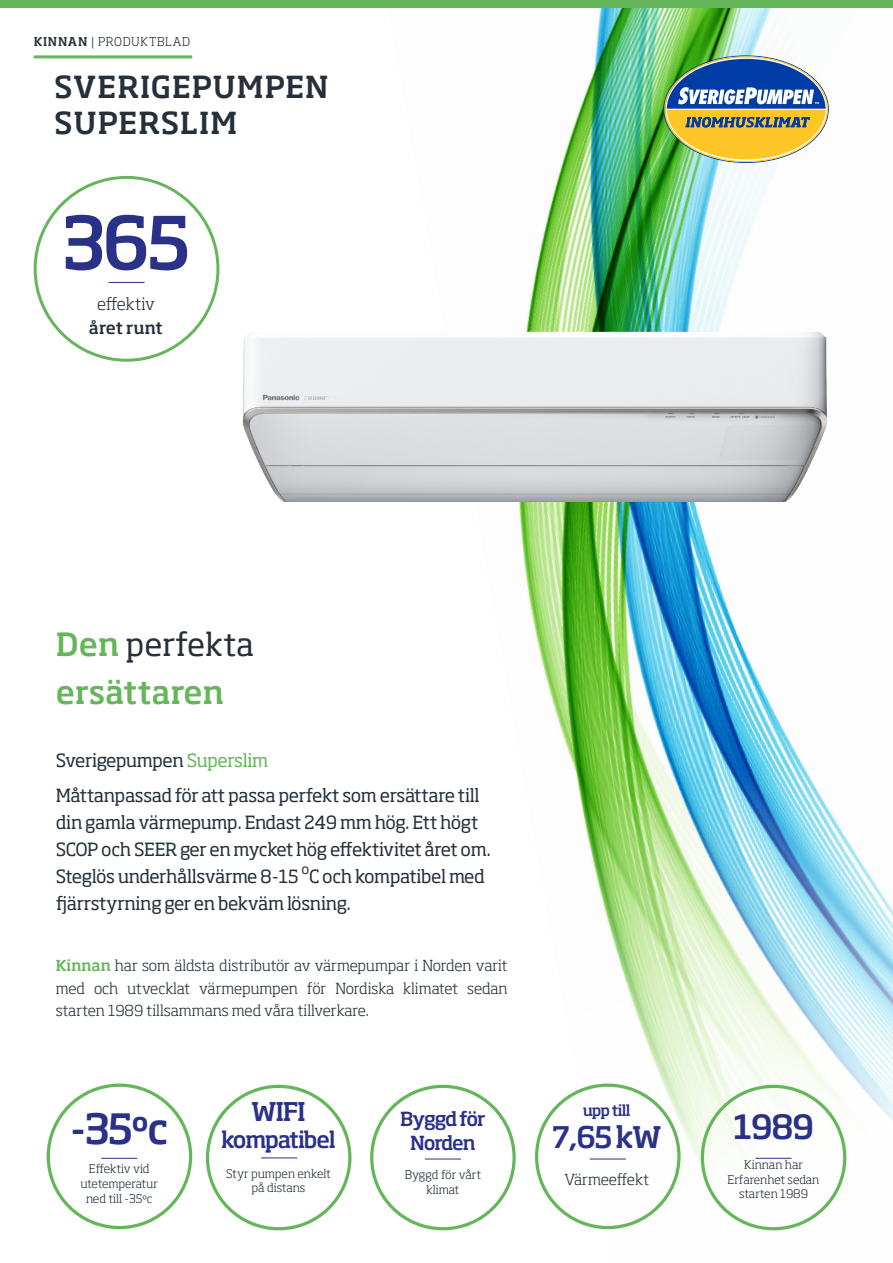
<style>
.page{position:relative;width:893px;height:1263px;background:#fff}
.page>*{position:absolute;margin:0;border:0;box-sizing:border-box;transform-origin:0 0}
.t1{font:500 72px "Soho Std";color:#293188}
.t2{font:500 41.25px "Soho Std";color:#293188}
.t3{font:500 33px "Soho Std";color:#293188}
.t4{font:500 31.5px/48px "Soho Std";letter-spacing:-.01em;color:#65b65a}
.t5{font:500 30px/36px "Soho Std";letter-spacing:.035em;color:#25303b}
.t6{font:500 29.4px "Soho Std";color:#293188}
.t7{font:500 25.5px "Soho Std";color:#293188}
.t8{font:500 22.5px "Soho Std";letter-spacing:-.06em;color:#293188}
.t9{font:500 19.2px/23.5px "Soho Std";letter-spacing:-.07em;color:#293188;text-align:center}
.t10{font:18px/27px "Soho Std";letter-spacing:-.02em;color:#25303b}
.t11{font:300 16.5px "Soho Std";color:#25303b}
.t12{font:500 16.5px "Soho Std";letter-spacing:-.015em;color:#25303b}
.t13{font:300 15px/22.5px "Soho Std";color:#25303b;text-align:justify}
.t14{font:500 15px "Soho Std";letter-spacing:-.05em;color:#293188}
.t15{font:13.5px "Soho Std";color:#25303b}
.t16{font:300 12px "Soho Std";letter-spacing:.055em;color:#25303b}
.t17{font:300 11.85px/14.7px "Soho Std";color:#25303b;text-align:center}
.s1{font-weight:500}
.s2{font-weight:400;color:#25303b}
.s3{color:#65b65a}
.s4{font-weight:500;color:#65b65a}
</style>
<div class="page">
<img style="left:386px;top:7px;width:507px;height:1224px">
<hr style="left:34px;top:55px;width:158px;height:3px;background:#65b65a">
<hr style="left:261px;top:1157px;width:36px;height:1px;background:#293188">
<div style="left:0;top:0;width:893px;height:7px;background:#65b65a"></div>
<div style="left:47px;top:1083px;width:145px;height:146px;border:3px solid #65b65a;border-radius:50%"></div>
<hr style="left:101px;top:1158px;width:36px;height:1px;background:#293188">
<div style="left:206px;top:1085px;width:145px;height:145px;border:3px solid #65b65a;border-radius:50%"></div>
<hr style="left:425px;top:1159px;width:36px;height:1px;background:#293188">
<div style="left:370px;top:1085px;width:146px;height:145px;border:3px solid #65b65a;border-radius:50%"></div>
<hr style="left:590px;top:1159px;width:36px;height:1px;background:#293188">
<div style="left:535px;top:1083px;width:146px;height:146px;border:3px solid #65b65a;border-radius:50%"></div>
<hr style="left:755px;top:1158px;width:37px;height:1px;background:#293188">
<div style="left:701px;top:1085px;width:145px;height:145px;border:3px solid #65b65a;border-radius:50%"></div>
<img style="left:242px;top:301px;width:606px;height:201px">
<hr style="left:109px;top:282px;width:36px;height:1px;background:#293188">
<svg style="left:663px;top:55px;width:166px;height:108px"></svg>
<p class="t16" style="left:34px;top:34px;width:158px"><span class="s1">KINNAN</span> | PRODUKTBLAD</p>
<h3 class="t5" style="left:54px;top:68px;width:276px">SVERIGEPUMPEN<br>SUPERSLIM</h3>
<h1 class="t1" style="left:61px;top:197px;width:132px">365</h1>
<p class="t11" style="left:97px;top:293px;width:59px">effektiv</p>
<p class="t12" style="left:89px;top:317px;width:75px">året runt</p>
<h3 class="t4" style="left:56px;top:620px;width:200px">Den <span class="s2">perfekta </span>ersättaren</h3>
<p class="t10" style="left:56px;top:742px;width:425px;line-height:35.5px">Sverigepumpen <span class="s3">Superslim<br></span>Måttanpassad för att passa perfekt som ersättare till</p>
<p class="t10" style="left:56px;top:809px;width:437px">din gamla värmepump. Endast 249 mm hög. Ett högt<br>SCOP och SEER ger en mycket hög effektivitet året om.<br>Steglös underhållsvärme 8-15</p>
<p class="t15" style="left:301px;top:861px;width:9px">o</p>
<p class="t10" style="left:56px;top:863px;width:431px;text-indent:253px">C och kompatibel med fjärrstyrning ger en bekväm lösning.</p>
<p class="t13" style="left:56px;top:954px;width:453px"><span class="s4">Kinnan</span> har som äldsta distributör av värmepumpar i Norden varit med och utvecklat värmepumpen för Nordiska klimatet sedan starten 1989 tillsammans med våra tillverkare.</p>
<h2 class="t2" style="left:70px;top:1102px;width:100px">-35oc</h2>
<p class="t17" style="left:80px;top:1161px;width:79px">Effektiv vid utetemperatur ned till -35oc</p>
<h3 class="t7" style="left:251px;top:1095px;width:56px">WIFI</h3>
<p class="t8" style="left:221px;top:1125px;width:116px">kompatibel</p>
<p class="t17" style="left:226px;top:1166px;width:106px">Styr pumpen enkelt på distans</p>
<p class="t9" style="left:400px;top:1107px;width:87px">Byggd för<br>Norden</p>
<p class="t17" style="left:405px;top:1167px;width:78px">Byggd för vårt klimat</p>
<p class="t14" style="left:583px;top:1101px;width:49px">upp till</p>
<h3 class="t6" style="left:552px;top:1118px;width:111px">7,65 kW</h3>
<p class="t13" style="left:564px;top:1168px;width:86px">Värmeeffekt</p>
<h3 class="t3" style="left:733px;top:1106px;width:82px">1989</h3>
<p class="t17" style="left:728px;top:1157px;width:93px">Kinnan har<br>Erfarenhet sedan starten 1989</p>
</div>
